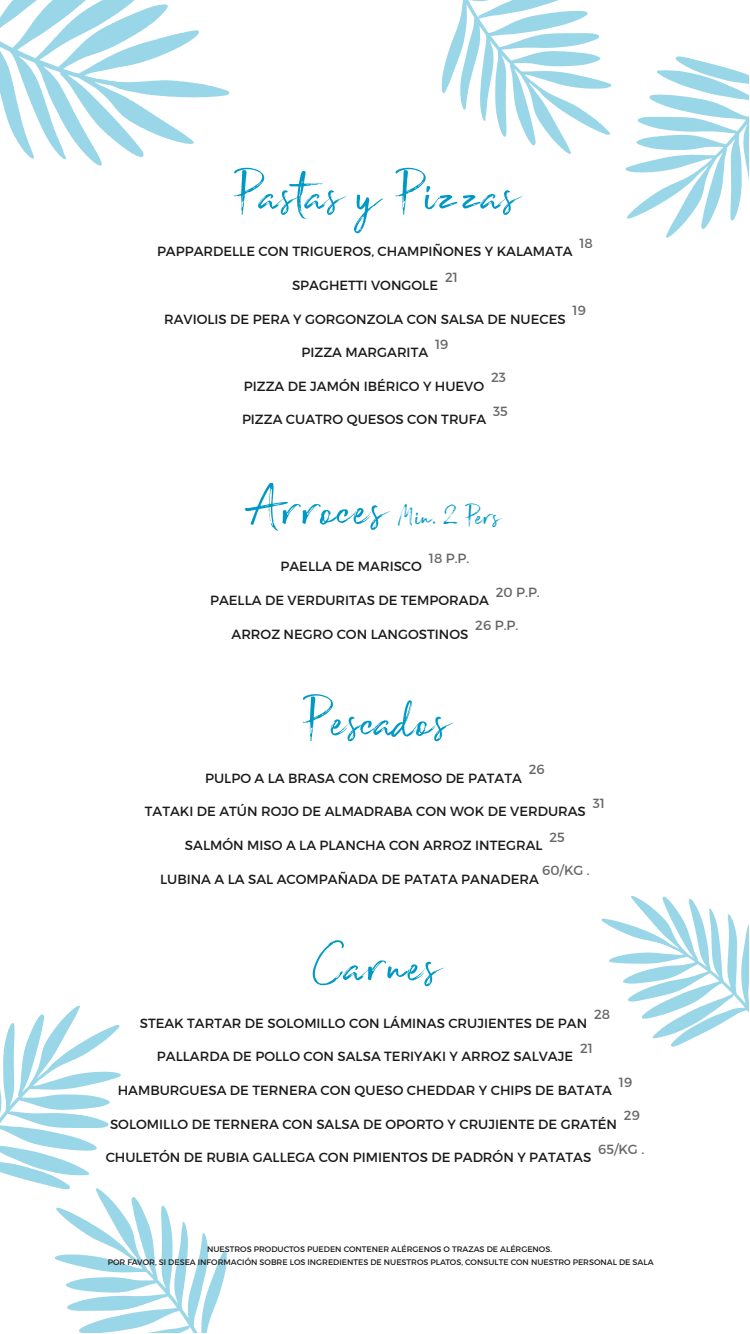
<style>
.page{position:relative;width:750px;height:1334px;background:#fff}
.page>*{position:absolute;margin:0;border:0;box-sizing:border-box;transform-origin:0 0}
.t1{font:67.2px "Broadcast Matter";color:#0099c5}
.t2{font:33.6px "Broadcast Matter";letter-spacing:-.03em;color:#0099c5}
.t3{font:13.3px "Montserrat";color:#1a1a1a}
.t4{font:13.3px "Montserrat";color:#686868}
.t5{font:13.3px "Montserrat";color:#666}
.t6{font:8px/13px "Montserrat";color:#1a1a1a;text-align:center}
.s1{color:#686868}
</style>
<div class="page">
<svg style="left:601px;top:896px;width:147px;height:151px"></svg>
<svg style="left:0;top:0;width:230px;height:166px"></svg>
<svg style="left:0;top:1005px;width:227px;height:327px"></svg>
<svg style="left:626px;top:56px;width:122px;height:182px"></svg>
<svg style="left:442px;top:0;width:169px;height:154px"></svg>
<h1 class="t1" style="left:235px;top:153px;width:282px">Pastas y Pizzas</h1>
<p class="t3" style="left:157px;top:243px;width:417px">PAPPARDELLE CON TRIGUEROS, CHAMPIÑONES Y KALAMATA</p>
<p class="t4" style="left:579px;top:235px;width:15px">18</p>
<p class="t4" style="left:445px;top:269px;width:14px">21</p>
<p class="t3" style="left:164px;top:311px;width:403px">RAVIOLIS DE PERA Y GORGONZOLA CON SALSA DE NUECES</p>
<p class="t3" style="left:292px;top:277px;width:148px">SPAGHETTI VONGOLE</p>
<p class="t4" style="left:573px;top:302px;width:15px">19</p>
<p class="t4" style="left:435px;top:336px;width:15px">19</p>
<p class="t3" style="left:244px;top:378px;width:242px">PIZZA DE JAMÓN IBÉRICO Y HUEVO</p>
<p class="t3" style="left:302px;top:344px;width:128px">PIZZA MARGARITA</p>
<p class="t4" style="left:491px;top:369px;width:16px">23</p>
<p class="t4" style="left:493px;top:403px;width:16px">35</p>
<p class="t3" style="left:242px;top:411px;width:246px">PIZZA CUATRO QUESOS CON TRUFA</p>
<h1 class="t1" style="left:251px;top:468px;width:133px">Arroces</h1>
<h2 class="t2" style="left:398px;top:496px;width:103px">Min. 2 Pers</h2>
<p class="t3" style="left:281px;top:558px;width:143px">PAELLA DE MARISCO</p>
<p class="t5" style="left:429px;top:550px;width:42px"><span class="s1">18</span> P.P.</p>
<p class="t3" style="left:210px;top:592px;width:280px">PAELLA DE VERDURITAS DE TEMPORADA</p>
<p class="t5" style="left:496px;top:584px;width:46px"><span class="s1">20</span> P.P.</p>
<p class="t5" style="left:475px;top:617px;width:45px"><span class="s1">26</span> P.P.</p>
<p class="t3" style="left:232px;top:626px;width:238px">ARROZ NEGRO CON LANGOSTINOS</p>
<h1 class="t1" style="left:303px;top:680px;width:145px">Pescados</h1>
<p class="t3" style="left:205px;top:770px;width:318px">PULPO A LA BRASA CON CREMOSO DE PATATA</p>
<p class="t4" style="left:529px;top:761px;width:17px">26</p>
<p class="t3" style="left:145px;top:803px;width:442px">TATAKI DE ATÚN ROJO DE ALMADRABA CON WOK DE VERDURAS</p>
<p class="t4" style="left:593px;top:795px;width:14px">31</p>
<p class="t4" style="left:549px;top:829px;width:17px">25</p>
<p class="t3" style="left:185px;top:837px;width:359px">SALMÓN MISO A LA PLANCHA CON ARROZ INTEGRAL</p>
<p class="t4" style="left:542px;top:862px;width:49px">60/KG .</p>
<p class="t3" style="left:160px;top:871px;width:380px">LUBINA A LA SAL ACOMPAÑADA DE PATATA PANADERA</p>
<h1 class="t1" style="left:313px;top:925px;width:125px">Carnes</h1>
<p class="t3" style="left:140px;top:1015px;width:449px">STEAK TARTAR DE SOLOMILLO CON LÁMINAS CRUJIENTES DE PAN</p>
<p class="t4" style="left:594px;top:1006px;width:18px">28</p>
<p class="t4" style="left:580px;top:1040px;width:14px">21</p>
<p class="t3" style="left:118px;top:1082px;width:496px">HAMBURGUESA DE TERNERA CON QUESO CHEDDAR Y CHIPS DE BATATA</p>
<p class="t3" style="left:157px;top:1048px;width:418px">PALLARDA DE POLLO CON SALSA TERIYAKI Y ARROZ SALVAJE</p>
<p class="t4" style="left:619px;top:1074px;width:15px">19</p>
<p class="t3" style="left:110px;top:1116px;width:509px">SOLOMILLO DE TERNERA CON SALSA DE OPORTO Y CRUJIENTE DE GRATÉN</p>
<p class="t4" style="left:624px;top:1107px;width:17px">29</p>
<p class="t3" style="left:106px;top:1149px;width:487px">CHULETÓN DE RUBIA GALLEGA CON PIMIENTOS DE PADRÓN Y PATATAS</p>
<p class="t4" style="left:598px;top:1141px;width:48px">65/KG .</p>
<p class="t6" style="left:108px;top:1243px;width:548px">NUESTROS PRODUCTOS PUEDEN CONTENER ALÉRGENOS O TRAZAS DE ALÉRGENOS.<br>POR FAVOR, SI DESEA INFORMACIÓN SOBRE LOS INGREDIENTES DE NUESTROS PLATOS, CONSULTE CON NUESTRO PERSONAL DE SALA</p>
</div>
